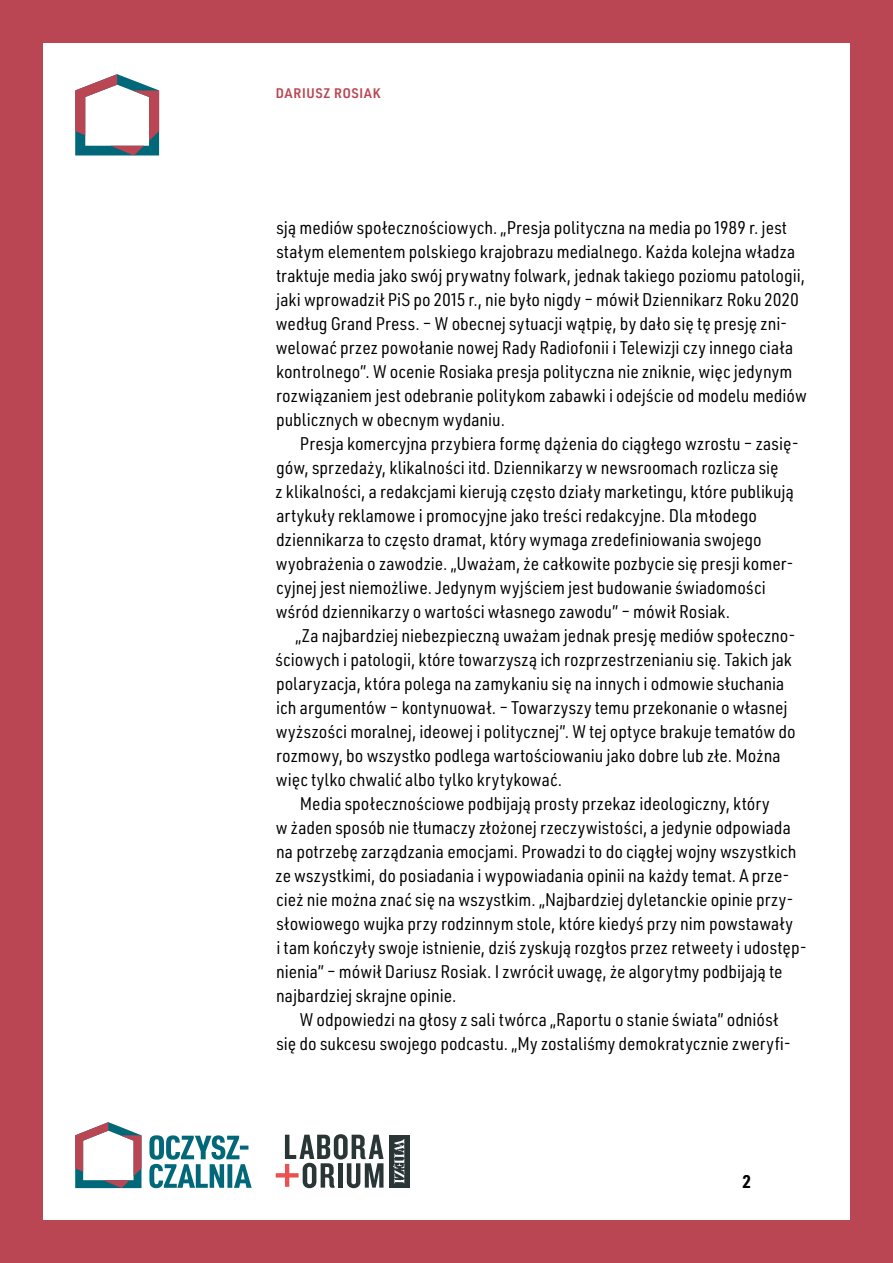
<style>
.page{position:relative;width:893px;height:1263px;background:#fff}
.page>*{position:absolute;margin:0;border:0;box-sizing:border-box;transform-origin:0 0}
.t1{font:18px/24px "URWDIN Semi Cond";color:#000}
.t2{font:500 18px "URWDIN Semi Cond";letter-spacing:.025em;color:#ba4653}
.t3{font:700 18px "URWDIN Semi Cond";color:#000}
</style>
<div class="page">
<div style="left:0;top:0;width:43px;height:1263px;background:#ba4653"></div>
<div style="left:850px;top:0;width:43px;height:1263px;background:#ba4653"></div>
<div style="left:0;top:1220px;width:893px;height:43px;background:#ba4653"></div>
<div style="left:0;top:0;width:893px;height:43px;background:#ba4653"></div>
<svg style="left:75px;top:74px;width:84px;height:81px"></svg>
<svg style="left:75px;top:1122px;width:66px;height:66px"></svg>
<svg style="left:149px;top:1135px;width:103px;height:53px"></svg>
<div style="left:389px;top:1135px;width:20px;height:52px;background:#2a3536"></div>
<svg style="left:393px;top:1139px;width:11px;height:44px"></svg>
<svg style="left:276px;top:1134px;width:108px;height:54px"></svg>
<p class="t2" style="left:276px;top:80px;width:106px">Dariusz Rosiak</p>
<p class="t1" style="left:276px;top:215px;width:533px">sją mediów społecznościowych. „Presja polityczna na media po 1989 r. jest stałym elementem polskiego krajobrazu medialnego. Każda kolejna władza traktuje media jako swój prywatny folwark, jednak takiego poziomu patologii, jaki wprowadził PiS po 2015 r., nie było nigdy – mówił Dziennikarz Roku 2020 według Grand Press. – W obecnej sytuacji wątpię, by dało się tę presję zni‑ welować przez powołanie nowej Rady Radiofonii i Telewizji czy innego ciała kontrolnego”. W ocenie Rosiaka presja polityczna nie zniknie, więc jedynym rozwiązaniem jest odebranie politykom zabawki i odejście od modelu mediów publicznych w obecnym wydaniu.</p>
<p class="t1" style="left:276px;top:431px;width:525px;text-indent:24px">Presja komercyjna przybiera formę dążenia do ciągłego wzrostu – zasię‑ gów, sprzedaży, klikalności itd. Dziennikarzy w newsroomach rozlicza się<br>z klikalności, a redakcjami kierują często działy marketingu, które publikują artykuły reklamowe i promocyjne jako treści redakcyjne. Dla młodego dziennikarza to często dramat, który wymaga zredefiniowania swojego wyobrażenia o zawodzie. „Uważam, że całkowite pozbycie się presji komer‑ cyjnej jest niemożliwe. Jedynym wyjściem jest budowanie świadomości wśród dziennikarzy o wartości własnego zawodu” – mówił Rosiak.</p>
<p class="t1" style="left:275px;top:623px;width:522px;text-indent:20px">„Za najbardziej niebezpieczną uważam jednak presję mediów społeczno‑ ściowych i patologii, które towarzyszą ich rozprzestrzenianiu się. Takich jak polaryzacja, która polega na zamykaniu się na innych i odmowie słuchania ich argumentów – kontynuował. – Towarzyszy temu przekonanie o własnej wyższości moralnej, ideowej i politycznej”. W tej optyce brakuje tematów do rozmowy, bo wszystko podlega wartościowaniu jako dobre lub złe. Można więc tylko chwalić albo tylko krytykować.</p>
<p class="t1" style="left:300px;top:791px;width:471px">Media społecznościowe podbijają prosty przekaz ideologiczny, który</p>
<p class="t1" style="left:276px;top:815px;width:516px">w żaden sposób nie tłumaczy złożonej rzeczywistości, a jedynie odpowiada</p>
<p class="t1" style="left:276px;top:839px;width:522px">na potrzebę zarządzania emocjami. Prowadzi to do ciągłej wojny wszystkich</p>
<p class="t1" style="left:276px;top:863px;width:516px">ze wszystkimi, do posiadania i wypowiadania opinii na każdy temat. A prze‑</p>
<p class="t1" style="left:276px;top:887px;width:519px">cież nie można znać się na wszystkim. „Najbardziej dyletanckie opinie przy‑</p>
<p class="t1" style="left:276px;top:911px;width:518px">słowiowego wujka przy rodzinnym stole, które kiedyś przy nim powstawały</p>
<p class="t1" style="left:276px;top:935px;width:532px">i tam kończyły swoje istnienie, dziś zyskują rozgłos przez retweety i udostęp‑</p>
<p class="t1" style="left:276px;top:959px;width:508px">nienia” – mówił Dariusz Rosiak. I zwrócił uwagę, że algorytmy podbijają te</p>
<p class="t1" style="left:276px;top:983px;width:182px">najbardziej skrajne opinie.</p>
<p class="t1" style="left:300px;top:1007px;width:480px">W odpowiedzi na głosy z sali twórca „Raportu o stanie świata” odniósł</p>
<p class="t1" style="left:276px;top:1031px;width:516px">się do sukcesu swojego podcastu. „My zostaliśmy demokratycznie zweryfi‑</p>
<p class="t3" style="left:742px;top:1169px;width:10px">2</p>
</div>
